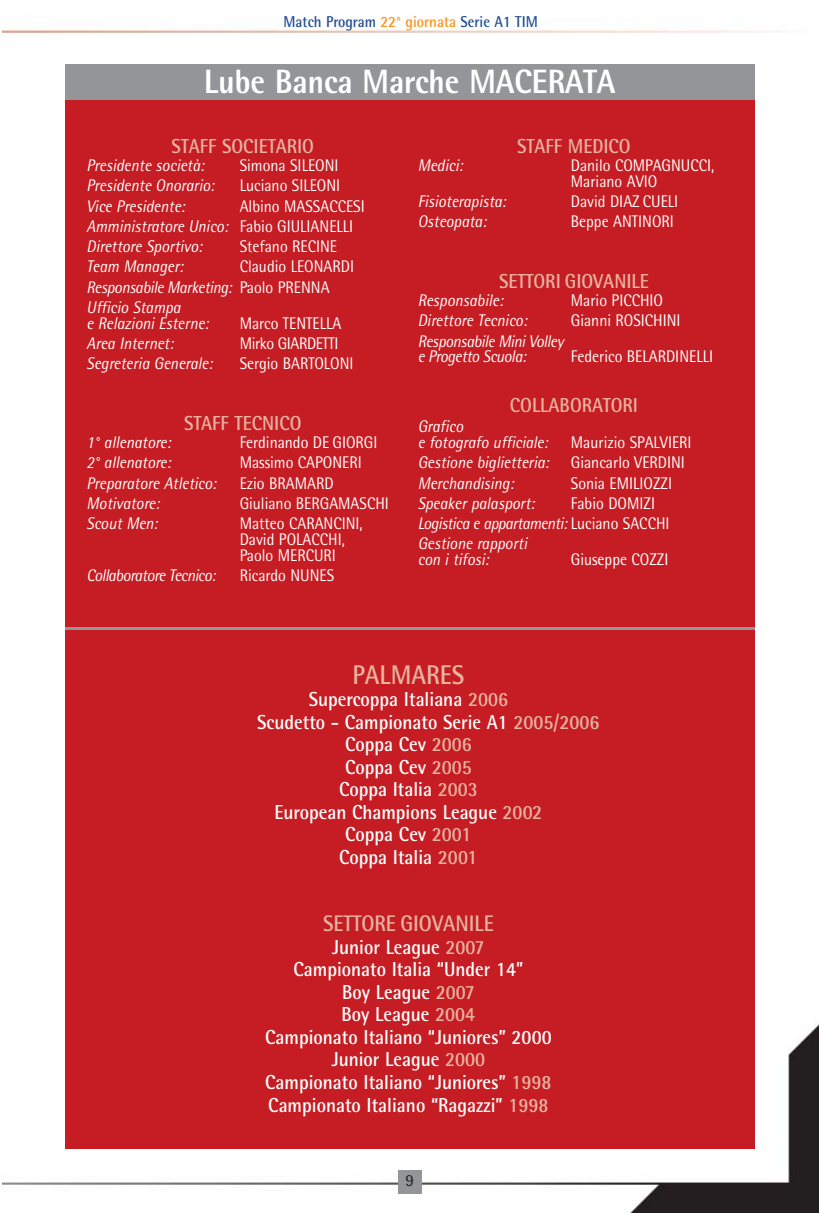
<style>
.page{position:relative;width:819px;height:1213px;background:#fff}
.page>*{position:absolute;margin:0;border:0;box-sizing:border-box;transform-origin:0 0}
.t1{font:800 33.75px "Rotis Semi Sans";color:#fff;scale:.9 1}
.t2{font:700 27px "Rotis Semi Sans";color:#e8b4a1;scale:.92 1}
.t3{font:700 22.5px "Rotis Semi Sans";color:#e8b4a1;scale:.92 1}
.t4{font:700 20.25px/22.5px "Rotis Semi Sans";color:#fff;text-align:center;scale:.92 1}
.t5{font:700 20.25px "Rotis Semi Sans";color:#e8b4a1;scale:.92 1}
.t6{font:italic 16.88px/20.2px "Rotis Semi Sans";color:#fff;scale:.92 1}
.t7{font:16.88px/15.8px "Rotis Semi Sans";color:#fff;scale:.92 1}
.t8{font:italic 16.88px/20.2px "Rotis Semi Sans";letter-spacing:-.025em;color:#fff;scale:.92 1}
.t9{font:italic 16.88px/20.2px "Rotis Semi Sans";letter-spacing:-.03em;color:#fff;scale:.92 1}
.t10{font:16.88px "Rotis Semi Sans";letter-spacing:-.025em;color:#fff;scale:.92 1}
.t11{font:16.88px "Rotis Semi Sans";color:#231f20}
.t12{font:700 15.75px "Rotis Semi Sans";color:#214d93;scale:.92 1}
.s1{color:#f7931d}
.s2{font-style:normal}
.s3{color:#e8b4a1}
</style>
<div class="page">
<img style="left:2px;top:29px;width:816px;height:1183px">
<div style="left:398px;top:1170px;width:23px;height:23px;background:#939598"></div>
<div style="left:65px;top:74px;width:689px;height:1075px;background:#c51d23"></div>
<div style="left:65px;top:64px;width:689px;height:36px;background:#939598"></div>
<hr style="left:65px;top:627px;width:689px;height:2px;background:#939598">
<p class="t12" style="left:283px;top:16px;width:278px">Match Program <span class="s1">22° giornata</span> Serie A1 TIM</p>
<h1 class="t1" style="left:204px;top:69px;width:458px">Lube Banca Marche MACERATA</h1>
<p class="t5" style="left:172px;top:139px;width:156px">STAFF SOCIETARIO</p>
<p class="t6" style="left:87px;top:157px;width:129px">Presidente società:</p>
<p class="t7" style="left:240px;top:159px;width:109px">Simona SILEONI</p>
<p class="t6" style="left:87px;top:177px;width:140px">Presidente Onorario:</p>
<p class="t7" style="left:240px;top:179px;width:111px">Luciano SILEONI</p>
<p class="t6" style="left:87px;top:197px;width:108px">Vice Presidente:</p>
<p class="t6" style="left:87px;top:197px;width:304px;text-indent:153px"><span class="s2">Albino MASSACCESI<br></span>Amministratore Unico: <span class="s2">Fabio GIULIANELLI<br></span>Direttore Sportivo:</p>
<p class="t7" style="left:240px;top:240px;width:107px">Stefano RECINE</p>
<p class="t8" style="left:87px;top:258px;width:292px;text-indent:153px"><span class="s2">Claudio LEONARDI<br></span>Responsabile Marketing: <span class="s2">Paolo PRENNA<br></span>Ufficio Stampa</p>
<p class="t6" style="left:87px;top:314px;width:134px">e Relazioni Esterne:</p>
<p class="t7" style="left:240px;top:317px;width:112px">Marco TENTELLA</p>
<p class="t6" style="left:87px;top:335px;width:96px">Area Internet:</p>
<p class="t10" style="left:240px;top:337px;width:109px">Mirko GIARDETTI</p>
<p class="t6" style="left:87px;top:355px;width:138px">Segreteria Generale:</p>
<p class="t7" style="left:240px;top:357px;width:125px">Sergio BARTOLONI</p>
<p class="t6" style="left:87px;top:258px;width:107px">Team Manager:</p>
<p class="t5" style="left:184px;top:416px;width:129px">STAFF TECNICO</p>
<p class="t6" style="left:87px;top:434px;width:93px">1° allenatore:</p>
<p class="t7" style="left:240px;top:436px;width:151px">Ferdinando DE GIORGI</p>
<p class="t6" style="left:87px;top:454px;width:93px">2° allenatore:</p>
<p class="t7" style="left:240px;top:456px;width:134px">Massimo CAPONERI</p>
<p class="t6" style="left:87px;top:474px;width:142px">Preparatore Atletico:</p>
<p class="t7" style="left:240px;top:476px;width:104px">Ezio BRAMARD</p>
<p class="t6" style="left:87px;top:494px;width:81px">Motivatore:</p>
<p class="t7" style="left:240px;top:497px;width:164px">Giuliano BERGAMASCHI</p>
<p class="t6" style="left:87px;top:515px;width:79px">Scout Men:</p>
<p class="t7" style="left:240px;top:517px;width:135px">Matteo CARANCINI,<br>David POLACCHI,<br>Paolo MERCURI</p>
<p class="t9" style="left:87px;top:566px;width:142px">Collaboratore Tecnico:</p>
<p class="t7" style="left:240px;top:569px;width:104px">Ricardo NUNES</p>
<p class="t5" style="left:517px;top:139px;width:125px">STAFF MEDICO</p>
<p class="t6" style="left:418px;top:157px;width:51px">Medici:</p>
<p class="t7" style="left:571px;top:159px;width:157px">Danilo COMPAGNUCCI,<br>Mariano AVIO</p>
<p class="t6" style="left:418px;top:193px;width:97px">Fisioterapista:</p>
<p class="t7" style="left:571px;top:195px;width:118px">David DIAZ CUELI</p>
<p class="t6" style="left:418px;top:213px;width:76px">Osteopata:</p>
<p class="t7" style="left:571px;top:215px;width:113px">Beppe ANTINORI</p>
<p class="t5" style="left:499px;top:274px;width:164px">SETTORI GIOVANILE</p>
<p class="t6" style="left:418px;top:292px;width:94px">Responsabile:</p>
<p class="t7" style="left:571px;top:294px;width:102px">Mario PICCHIO</p>
<p class="t6" style="left:418px;top:312px;width:120px">Direttore Tecnico:</p>
<p class="t7" style="left:571px;top:314px;width:121px">Gianni ROSICHINI</p>
<p class="t8" style="left:418px;top:335px;width:160px;line-height:15.8px">Responsabile Mini Volley e Progetto Scuola:</p>
<p class="t7" style="left:571px;top:350px;width:156px">Federico BELARDINELLI</p>
<p class="t5" style="left:510px;top:398px;width:141px">COLLABORATORI</p>
<p class="t6" style="left:418px;top:420px;width:143px;line-height:15.8px">Grafico<br>e fotografo ufficiale:</p>
<p class="t7" style="left:571px;top:436px;width:133px">Maurizio SPALVIERI</p>
<p class="t6" style="left:418px;top:454px;width:144px">Gestione biglietteria:</p>
<p class="t7" style="left:571px;top:456px;width:125px">Giancarlo VERDINI</p>
<p class="t6" style="left:418px;top:474px;width:106px">Merchandising:</p>
<p class="t7" style="left:571px;top:476px;width:111px">Sonia EMILIOZZI</p>
<p class="t6" style="left:418px;top:494px;width:128px">Speaker palasport:</p>
<p class="t9" style="left:418px;top:494px;width:275px;text-indent:153px"><span class="s2">Fabio DOMIZI<br></span>Logistica e appartamenti: <span class="s2">Luciano SACCHI<br></span>Gestione rapporti</p>
<p class="t6" style="left:418px;top:551px;width:79px">con i tifosi:</p>
<p class="t7" style="left:571px;top:553px;width:108px">Giuseppe COZZI</p>
<h2 class="t2" style="left:352px;top:665px;width:123px">PALMARES</h2>
<p class="t4" style="left:309px;top:690px;width:218px">Supercoppa Italiana <span class="s3">2006</span></p>
<p class="t4" style="left:257px;top:712px;width:373px">Scudetto - Campionato Serie A1 <span class="s3">2005/2006</span></p>
<p class="t4" style="left:345px;top:735px;width:139px">Coppa Cev <span class="s3">2006</span></p>
<p class="t4" style="left:345px;top:757px;width:139px">Coppa Cev <span class="s3">2005</span></p>
<p class="t4" style="left:339px;top:780px;width:152px">Coppa Italia <span class="s3">2003</span></p>
<p class="t4" style="left:274px;top:802px;width:292px">European Champions League <span class="s3">2002</span></p>
<p class="t4" style="left:345px;top:825px;width:139px">Coppa Cev <span class="s3">2001</span></p>
<p class="t4" style="left:339px;top:847px;width:152px">Coppa Italia <span class="s3">2001</span></p>
<h3 class="t3" style="left:323px;top:915px;width:187px">SETTORE GIOVANILE</h3>
<p class="t4" style="left:265px;top:937px;width:313px">Junior League <span class="s3">2007<br></span>Campionato Italia “Under 14”<br>Boy League <span class="s3">2007<br></span>Boy League <span class="s3">2004<br></span>Campionato Italiano “Juniores” 2000<br>Junior League <span class="s3">2000<br></span>Campionato Italiano “Juniores” <span class="s3">1998<br></span>Campionato Italiano “Ragazzi” <span class="s3">1998</span></p>
<p class="t11" style="left:405px;top:1174px;width:10px">9</p>
</div>
